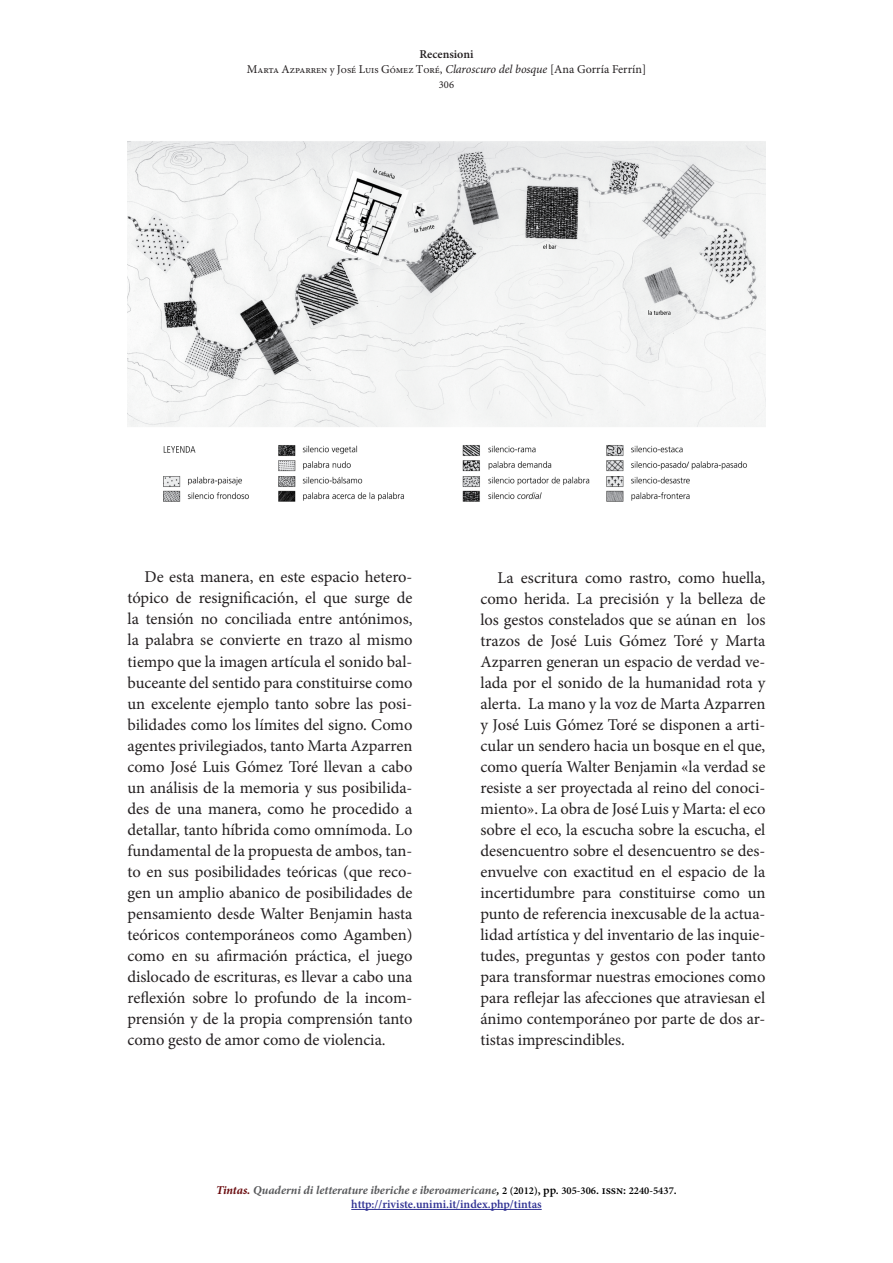
<style>
.page{position:relative;width:893px;height:1263px;background:#fff}
.page>*{position:absolute;margin:0;border:0;box-sizing:border-box;transform-origin:0 0}
.t1{font:16.5px/21px "Minion Pro";letter-spacing:-.005em;color:#231f20;text-align:justify}
.t2{font:italic 700 12px/14.4px "Minion Pro";letter-spacing:-.005em;color:#57585a;text-align:center}
.t3{font:600 12px "Minion Pro";color:#231f20}
.t4{font:10.5px/15px "Minion Pro";color:#231f20;text-align:center}
.s1{font-size:12px}
.s2{font-style:italic;font-size:12px}
.s3{color:#690a0d}
.s4{color:#000}
.s5{font-weight:600;font-style:normal;font-size:10.5px;color:#000}
.s6{font-weight:600;font-style:normal;color:#000}
.s7{font-weight:600;font-style:normal;color:#2e3092}
</style>
<div class="page">
<hr style="left:351px;top:1209px;width:191px;height:1px;background:#2e3092">
<img style="left:128px;top:141px;width:637px;height:361px">
<p class="t3" style="left:419px;top:46px;width:56px">Recensioni</p>
<p class="t4" style="left:247px;top:62px;width:401px"><span class="s1">M</span>arta <span class="s1">A</span>zparren y <span class="s1">J</span>osé <span class="s1">L</span>uis <span class="s1">G</span>ómez <span class="s1">T</span>oré<span class="s1">,</span> <span class="s2">Claroscuro del bosque</span> <span class="s1">[Ana Gorría Ferrín]<br></span>306</p>
<p class="t1" style="left:128px;top:567px;width:286px;text-indent:17px">De esta manera, en este espacio hetero&shy;tópico de resignificación, el que surge de la tensión no conciliada entre antónimos, la palabra se convierte en trazo al mismo tiempo que la imagen artícula el sonido bal&shy;buceante del sentido para constituirse como un excelente ejemplo tanto sobre las posi&shy;bilidades como los límites del signo. Como agentes privilegiados, tanto Marta Azparren como José Luis Gómez Toré llevan a cabo un análisis de la memoria y sus posibilida&shy;des de una manera, como he procedido a detallar, tanto híbrida como omnímoda. Lo fundamental de la propuesta de ambos, tan&shy;to en sus posibilidades teóricas (que reco&shy;gen un amplio abanico de posibilidades de pensamiento desde Walter Benjamin hasta teóricos contemporáneos como Agamben) como en su afirmación práctica, el juego dislocado de escrituras, es llevar a cabo una reflexión sobre lo profundo de la incom&shy;prensión y de la propia comprensión tanto como gesto de amor como de violencia.</p>
<p class="t1" style="left:480px;top:567px;width:286px;text-indent:17px">La escritura como rastro, como huella, como herida. La precisión y la belleza de los gestos constelados que se aúnan en los trazos de José Luis Gómez Toré y Marta Azparren generan un espacio de verdad ve&shy;lada por el sonido de la humanidad rota y alerta. La mano y la voz de Marta Azparren y José Luis Gómez Toré se disponen a arti&shy;cular un sendero hacia un bosque en el que, como quería Walter Benjamin «la verdad se resiste a ser proyectada al reino del conoci&shy;miento». La obra de José Luis y Marta: el eco sobre el eco, la escucha sobre la escucha, el desencuentro sobre el desencuentro se des&shy;envuelve con exactitud en el espacio de la incertidumbre para constituirse como un punto de referencia inexcusable de la actua&shy;lidad artística y del inventario de las inquie&shy;tudes, preguntas y gestos con poder tanto para transformar nuestras emociones como para reflejar las afecciones que atraviesan el ánimo contemporáneo por parte de dos ar&shy;tistas imprescindibles.</p>
<p class="t2" style="left:216px;top:1182px;width:462px"><span class="s3">Tintas.</span> Quaderni di letterature iberiche e iberoamericane<span class="s4">,</span> <span class="s5">2 (2012)</span><span class="s6">, pp.</span> <span class="s5">305-306</span><span class="s6">. issn:</span> <span class="s5">2240-5437</span><span class="s6">. </span><span class="s7">http://riviste.unimi.it/index.php/tintas</span></p>
</div>
